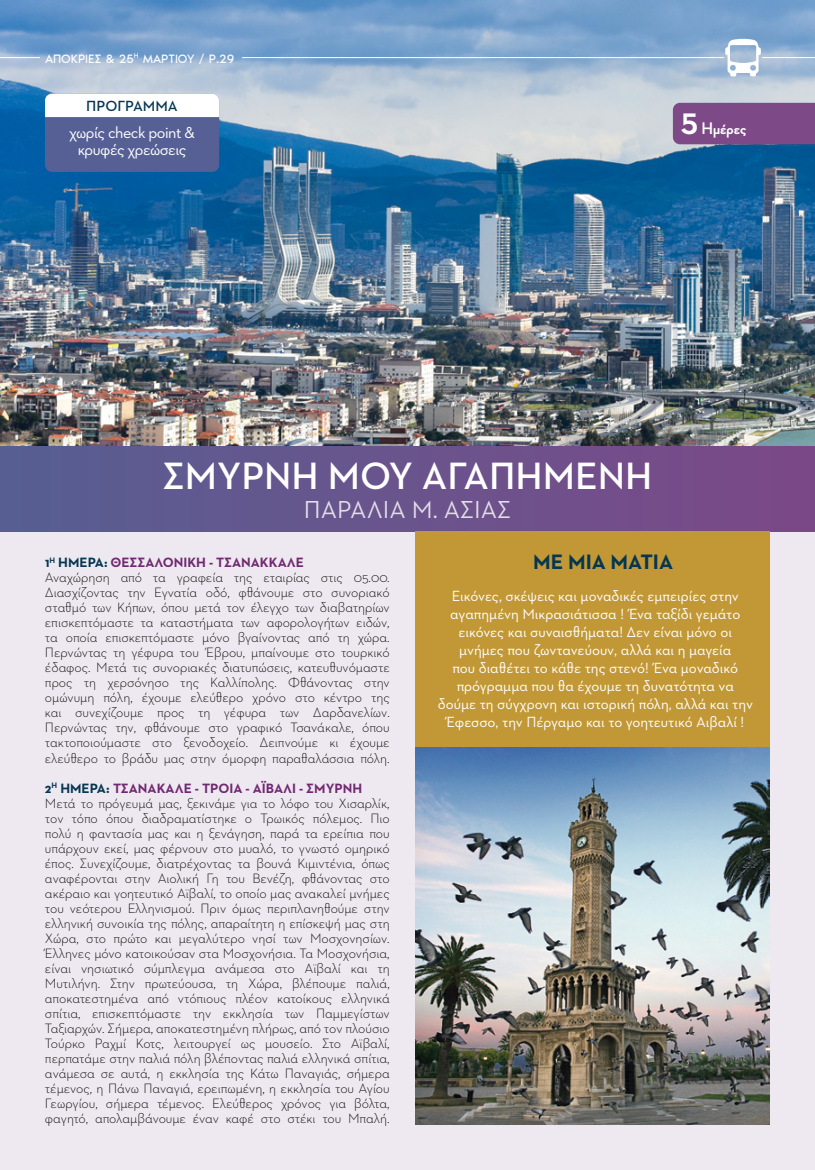
<style>
.page{position:relative;width:815px;height:1170px;background:#fff}
.page>*{position:absolute;margin:0;border:0;box-sizing:border-box;transform-origin:0 0}
.t1{font:600 38.75px "Neutraface Two Text Greek";color:#fff}
.t2{font:700 38.75px "Neutraface Two Disp Greek";color:#fff}
.t3{font:25px "Neutraface Two Text Greek";color:#e3dde9}
.t4{font:700 21.25px "Neutraface Two Text Greek";color:#053652}
.t5{font:700 17.12px "Neutraface Two Disp Greek";color:#fff}
.t6{font:16.25px/17.5px "Neutraface Two Text Greek";letter-spacing:-.03em;color:#fff;text-align:center}
.t7{font:15px/18px "Neutraface Two Text Greek";letter-spacing:-.005em;color:#fff;text-align:center}
.t8{font:600 15px "Neutraface Two Text Greek";color:#053652}
.t9{font:300 13.75px/15px "Neutraface Two Text Greek";letter-spacing:-.01em;color:#000}
.t10{font:12.5px "Noir Pro";color:#fff}
.s1{font-weight:700;color:#053652}
.s2{font-weight:700;color:#712971}
</style>
<div class="page">
<div style="left:0;top:0;width:815px;height:1169px;background:#eee9f0"></div>
<img style="left:0;top:0;width:815px;height:446px">
<hr style="left:0;top:57px;width:40px;height:1px;background:#fff">
<hr style="left:242px;top:57px;width:482px;height:1px;background:#fff">
<div style="left:0;top:446px;width:815px;height:85px;background:linear-gradient(to right,#575f92,#7c4887)"></div>
<hr style="left:762px;top:57px;width:53px;height:1px;background:#fff">
<div style="left:415px;top:531px;width:355px;height:217px;background:#c19835"></div>
<div style="left:45px;top:94px;width:174px;height:78px;background:#566094;border-radius:7px"></div>
<div style="left:45px;top:94px;width:174px;height:23px;background:#fff"></div>
<img style="left:415px;top:747px;width:355px;height:377px">
<svg style="left:670px;top:38px;width:111px;height:39px;background:#a5bed9"></svg>
<div style="left:673px;top:103px;width:142px;height:41px;background:#7d4986"></div>
<p class="t10" style="left:45px;top:49px;width:191px">ΑΠΟΚΡΙΕΣ &amp; 25<sup>Η</sup> ΜΑΡΤΙΟΥ / P.29</p>
<p class="t8" style="left:86px;top:97px;width:93px">ΠΡΟΓΡΑΜΜΑ</p>
<p class="t6" style="left:69px;top:124px;width:127px">χωρίς check point &amp; κρυφές χρεώσεις</p>
<h1 class="t2" style="left:681px;top:100px;width:19px">5</h1>
<p class="t5" style="left:701px;top:119px;width:47px">Ημέρες</p>
<h1 class="t1" style="left:163px;top:452px;width:491px">ΣΜΎΡΝΗ ΜΟΥ ΑΓΑΠΗΜΈΝΗ</h1>
<h2 class="t3" style="left:304px;top:494px;width:209px">ΠΑΡΆΛΙΑ Μ. ΑΣΊΑΣ</h2>
<p class="t9" style="left:45px;top:555px;width:346px"><span class="s1">1</span><sup>Η</sup> <span class="s1">ΗΜΕΡΑ:</span> <span class="s2">ΘΕΣΣΑΛΟΝΊΚΗ - ΤΣΑΝΆΚΚΑΛΕ<br></span>Αναχώρηση από τα γραφεία της εταιρίας στις 05.00.<br>Διασχίζοντας την Εγνατία οδό, φθάνουμε στο συνοριακό σταθμό των Κήπων, όπου μετά τον έλεγχο των διαβατηρίων επισκεπτόμαστε τα καταστήματα των αφορολογήτων ειδών, τα οποία επισκεπτόμαστε μόνο βγαίνοντας από τη χώρα.<br>Περνώντας τη γέφυρα του Έβρου, μπαίνουμε στο τουρκικό έδαφος. Μετά τις συνοριακές διατυπώσεις, κατευθυνόμαστε προς τη χερσόνησο της Καλλίπολης. Φθάνοντας στην ομώνυμη πόλη, έχουμε ελεύθερο χρόνο στο κέντρο της και συνεχίζουμε προς τη γέφυρα των Δαρδανελίων.<br>Περνώντας την, φθάνουμε στο γραφικό Τσανάκαλε, όπου τακτοποιούμαστε στο ξενοδοχείο. Δειπνούμε κι έχουμε ελεύθερο το βράδυ μας στην όμορφη παραθαλάσσια πόλη.</p>
<p class="t9" style="left:45px;top:780px;width:346px"><span class="s1">2</span><sup>Η</sup> <span class="s1">ΗΜΕΡΑ:</span> <span class="s2">ΤΣΑΝΆΚΑΛΕ - ΤΡΟΊΑ - ΑΪΒΑΛΊ - ΣΜΎΡΝΗ </span>Μετά το πρόγευμά μας, ξεκινάμε για το λόφο του Χισαρλίκ, τον τόπο όπου διαδραματίστηκε ο Τρωικός πόλεμος. Πιο πολύ η φαντασία μας και η ξενάγηση, παρά τα ερείπια που υπάρχουν εκεί, μας φέρνουν στο μυαλό, το γνωστό ομηρικό έπος. Συνεχίζουμε, διατρέχοντας τα βουνά Κιμιντένια, όπως αναφέρονται στην Αιολική Γη του Βενέζη, φθάνοντας στο ακέραιο και γοητευτικό Αϊβαλί, το οποίο μας ανακαλεί μνήμες του νεότερου Ελληνισμού. Πριν όμως περιπλανηθούμε στην ελληνική συνοικία της πόλης, απαραίτητη η επίσκεψή μας στη Χώρα, στο πρώτο και μεγαλύτερο νησί των Μοσχονησίων.<br>Έλληνες μόνο κατοικούσαν στα Μοσχονήσια. Τα Μοσχονήσια, είναι νησιωτικό σύμπλεγμα ανάμεσα στο Αϊβαλί και τη Μυτιλήνη. Στην πρωτεύουσα, τη Χώρα, βλέπουμε παλιά, αποκατεστημένα από ντόπιους πλέον κατοίκους ελληνικά σπίτια, επισκεπτόμαστε την εκκλησία των Παμμεγίστων Ταξιαρχών. Σήμερα, αποκατεστημένη πλήρως, από τον πλούσιο Τούρκο Ραχμί Κοτς, λειτουργεί ως μουσείο. Στο Αϊβαλί, περπατάμε στην παλιά πόλη βλέποντας παλιά ελληνικά σπίτια, ανάμεσα σε αυτά, η εκκλησία της Κάτω Παναγιάς, σήμερα τέμενος, η Πάνω Παναγιά, ερειπωμένη, η εκκλησία του Αγίου Γεωργίου, σήμερα τέμενος. Ελεύθερος χρόνος για βόλτα, φαγητό, απολαμβάνουμε έναν καφέ στο στέκι του Μπαλή.</p>
<h3 class="t4" style="left:533px;top:549px;width:142px">ΜΕ ΜΙΑ ΜΑΤΙΑ</h3>
<p class="t7" style="left:438px;top:587px;width:317px">Εικόνες, σκέψεις και μοναδικές εμπειρίες στην αγαπημένη Μικρασιάτισσα ! Ένα ταξίδι γεμάτο εικόνες και συναισθήματα! Δεν είναι μόνο οι μνήμες που ζωντανεύουν, αλλά και η μαγεία<br>που διαθέτει το κάθε της στενό! Ένα μοναδικό πρόγραμμα που θα έχουμε τη δυνατότητα να δούμε τη σύγχρονη και ιστορική πόλη, αλλά και την Έφεσσο, την Πέργαμο και το γοητευτικό Αιβαλί !</p>
</div>
